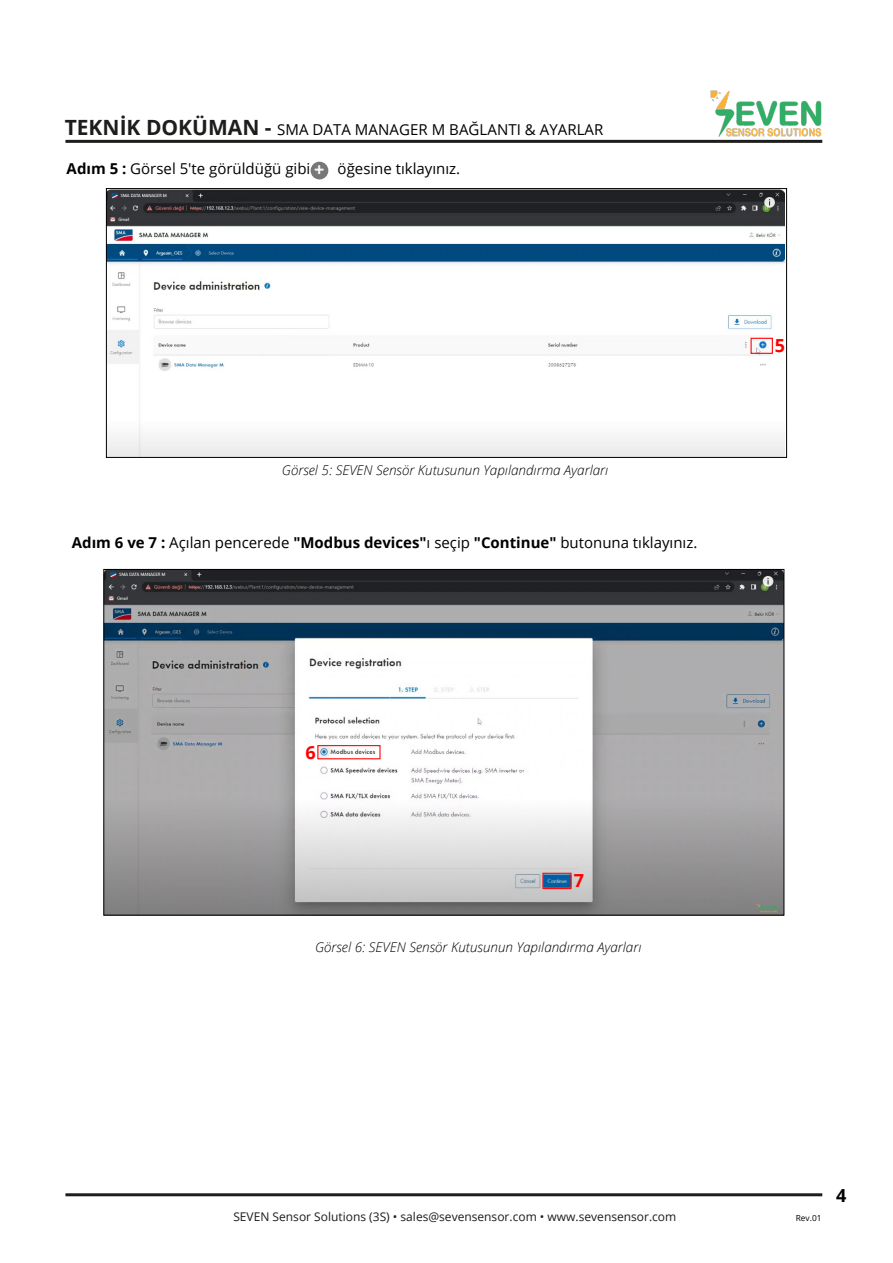
<style>
.page{position:relative;width:893px;height:1263px;background:#fff}
.page>*{position:absolute;margin:0;border:0;box-sizing:border-box;transform-origin:0 0}
.t1{font:700 18px "Open Sans";color:#f00}
.t2{font:700 18px "Open Sans";color:#000}
.t3{font:700 18px "Open Sans";color:#f9f9f9}
.t4{font:15px "Open Sans";color:#000}
.t5{font:italic 300 13.5px "Open Sans";color:#000}
.t6{font:12px "Open Sans";color:#1d1d1b}
.t7{font:8.4px "Open Sans";color:#000}
.s1{font-weight:700;font-size:21px;color:#1d1d1b}
.s2{font-weight:700}
</style>
<div class="page">
<img style="left:108px;top:190px;width:676px;height:266px">
<img style="left:706px;top:90px;width:117px;height:53px">
<hr style="left:65px;top:140px;width:757px;height:3px;background:#1d1d1b">
<hr style="left:65px;top:1193px;width:757px;height:3px;background:#1d1d1b">
<div style="left:311px;top:162px;width:17px;height:17px;background:#777;border-radius:50%"></div>
<img style="left:105px;top:571px;width:677px;height:342px">
<div style="left:751px;top:338px;width:22px;height:16px;border:1px solid #ff0808"></div>
<div style="left:317px;top:745px;width:64px;height:14px;border:1px solid #ff0808"></div>
<div style="left:542px;top:873px;width:30px;height:16px;border:1px solid #ff0808"></div>
<div style="left:106px;top:188px;width:681px;height:270px;border:1px solid #000"></div>
<p class="t4" style="left:65px;top:119px;width:540px"><span class="s1">TEKNİK DOKÜMAN -</span> SMA DATA MANAGER M BAĞLANTI &amp; AYARLAR</p>
<p class="t4" style="left:67px;top:158px;width:245px"><span class="s2">Adım 5 :</span> Görsel 5'te görüldüğü gibi</p>
<p class="t4" style="left:338px;top:158px;width:124px">öğesine tıklayınız.</p>
<p class="t3" style="left:314px;top:157px;width:12px">+</p>
<p class="t5" style="left:282px;top:461px;width:328px">Görsel 5: SEVEN Sensör Kutusunun Yapılandırma Ayarları</p>
<p class="t4" style="left:72px;top:533px;width:627px"><span class="s2">Adım 6 ve 7 :</span> Açılan pencerede <span class="s2">"Modbus devices"</span>ı seçip <span class="s2">"Continue"</span> butonuna tıklayınız.</p>
<p class="t1" style="left:305px;top:739px;width:12px">6</p>
<p class="t1" style="left:574px;top:868px;width:12px">7</p>
<p class="t5" style="left:315px;top:938px;width:328px">Görsel 6: SEVEN Sensör Kutusunun Yapılandırma Ayarları</p>
<p class="t1" style="left:775px;top:333px;width:12px">5</p>
<p class="t6" style="left:233px;top:1209px;width:444px">SEVEN Sensor Solutions (3S) • sales@sevensensor.com • www.sevensensor.com</p>
<p class="t7" style="left:796px;top:1212px;width:27px">Rev.01</p>
<p class="t2" style="left:836px;top:1182px;width:12px">4</p>
</div>
